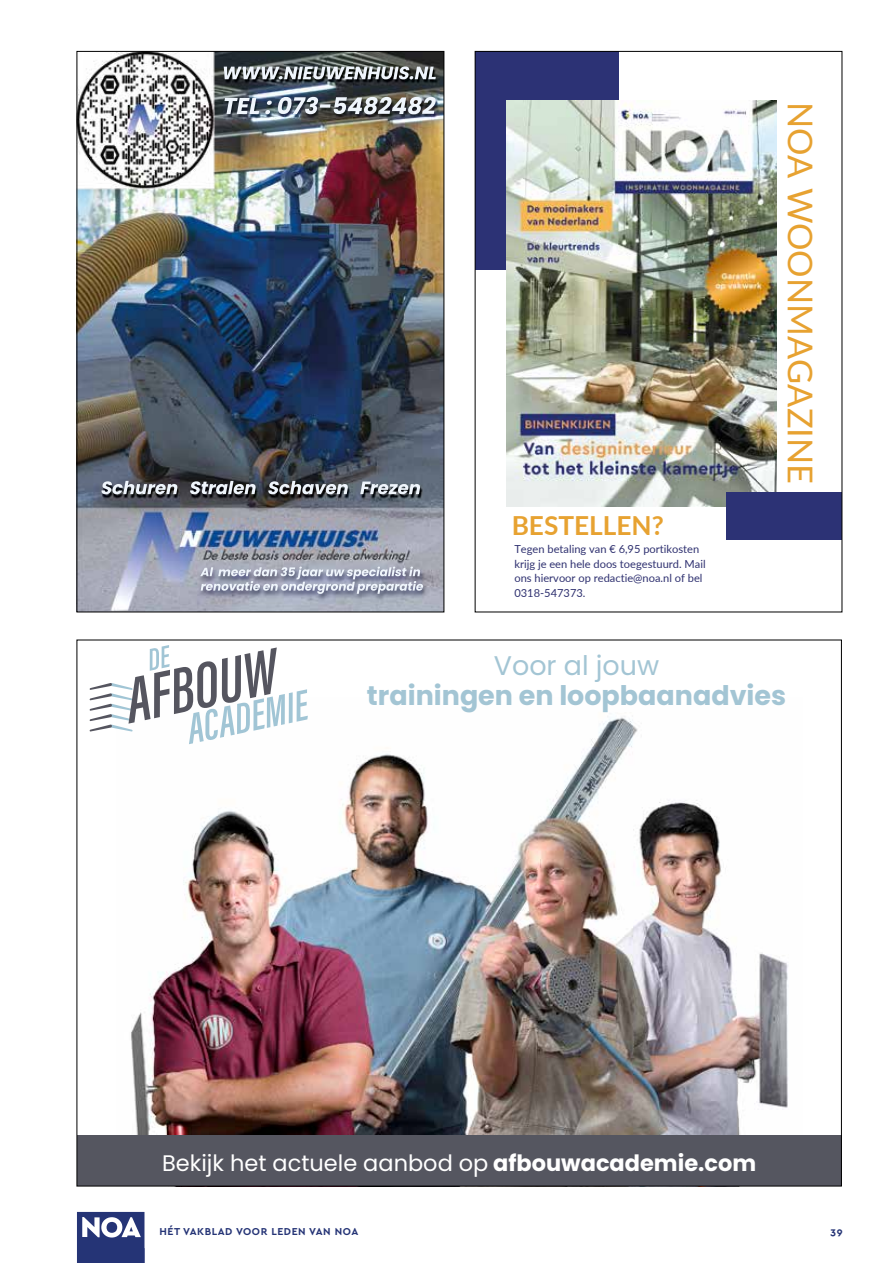
<style>
.page{position:relative;width:893px;height:1263px;background:#fff}
.page>*{position:absolute;margin:0;border:0;box-sizing:border-box;transform-origin:0 0}
.t1{font:34.35px "Lato";color:#e7a231}
.t2{font:700 27px "Poppins";color:#a3c5d4}
.t3{font:27px "Poppins";color:#a3c5d4}
.t4{font:700 26.25px "Lato";color:#e7a231}
.t5{font:22.5px "Poppins";color:#fff}
.t6{font:11.1px/14.9px "Lato";color:#2f3170}
.t7{font:700 10.5px "Cera Pro";letter-spacing:.05em;color:#253476}
.s1{font-weight:700}
</style>
<div class="page">
<svg style="left:77px;top:1212px;width:67px;height:51px"></svg>
<img style="left:116px;top:716px;width:687px;height:420px">
<svg style="left:90px;top:645px;width:218px;height:99px"></svg>
<div style="left:77px;top:1136px;width:764px;height:50px;background:#555660"></div>
<img style="left:79px;top:53px;width:363px;height:557px">
<img style="left:305px;top:97px;width:131px;height:17px">
<img style="left:210px;top:566px;width:203px;height:10px">
<img style="left:245px;top:581px;width:171px;height:10px">
<svg style="left:416px;top:584px;width:7px;height:7px"></svg>
<img style="left:224px;top:66px;width:212px;height:13px">
<img style="left:101px;top:481px;width:200px;height:13px">
<div style="left:475px;top:51px;width:144px;height:219px;background:#2c3275"></div>
<img style="left:506px;top:101px;width:271px;height:405px">
<div style="left:727px;top:492px;width:115px;height:47px;background:#2c3275"></div>
<h3 class="t4" style="left:512px;top:506px;width:154px">BESTELLEN?</h3>
<p class="t6" style="left:514px;top:541px;width:193px">Tegen betaling van € 6,95 portikosten krijg je een hele doos toegestuurd. Mail ons hiervoor op redactie@noa.nl of bel<br>0318-547373.</p>
<h1 class="t1" style="left:825px;top:102px;width:383px;rotate:90deg">NOA WOONMAGAZINE</h1>
<h2 class="t3" style="left:494px;top:650px;width:167px">Voor al jouw</h2>
<h2 class="t2" style="left:367px;top:680px;width:421px">trainingen en loopbaanadvies</h2>
<h3 class="t5" style="left:162px;top:1149px;width:596px">Bekijk het actuele aanbod op <span class="s1">afbouwacademie.com</span></h3>
<p class="t7" style="left:159px;top:1225px;width:200px">HÉT VAKBLAD VOOR LEDEN VAN NOA</p>
<p class="t7" style="left:831px;top:1225px;width:14px">39</p>
</div>
